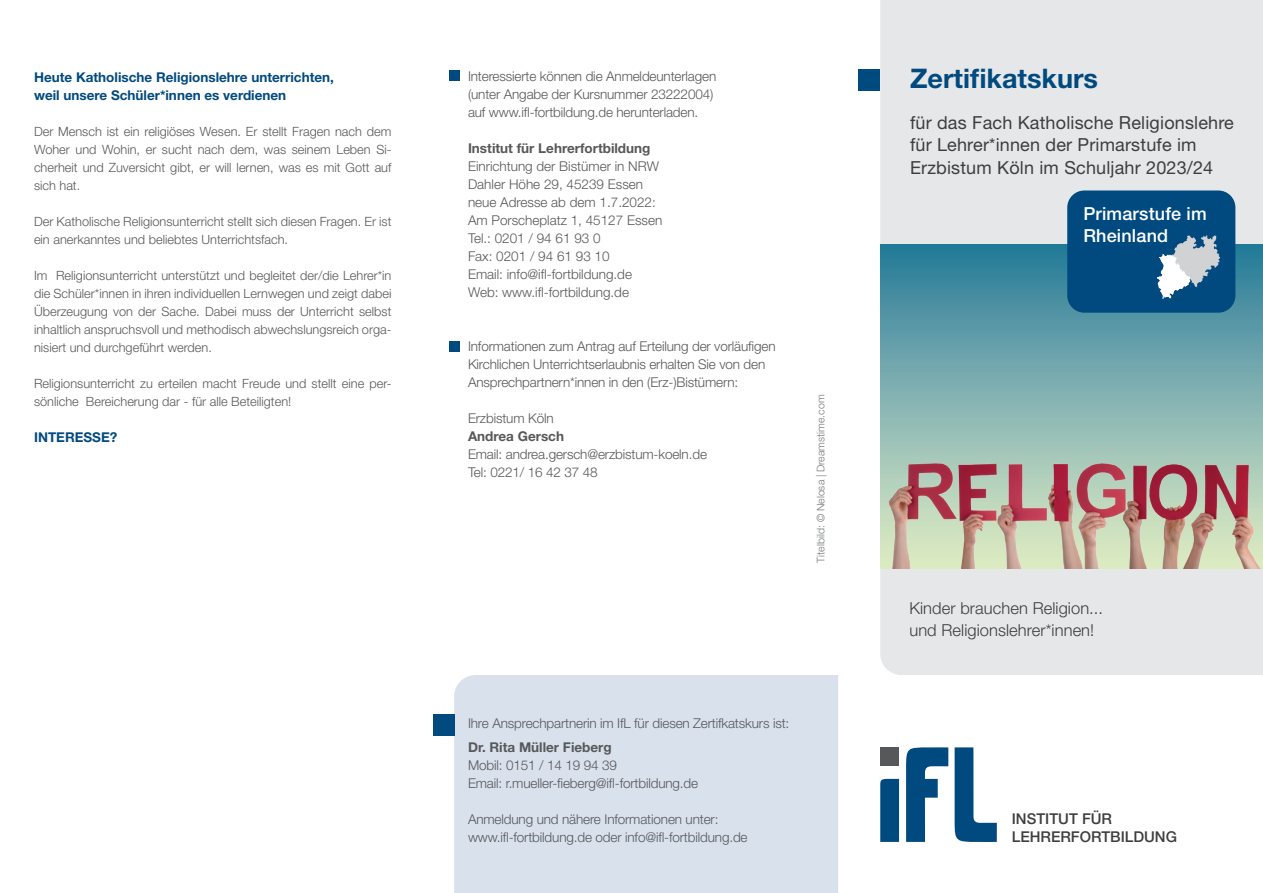
<style>
.page{position:relative;width:1263px;height:893px;background:#fff}
.page>*{position:absolute;margin:0;border:0;box-sizing:border-box;transform-origin:0 0}
.t1{font:700 27px "Helvetica Neue LT Std";color:#004a7f}
.t2{font:18px/22.5px "Helvetica Neue LT Std";letter-spacing:.01em;color:#3e3e3f}
.t3{font:500 18px/22.5px "Helvetica Neue LT Std";letter-spacing:.01em;color:#fff}
.t4{font:300 16.5px/22.5px "Helvetica Neue LT Std";letter-spacing:.005em;color:#3e3e3f}
.t5{font:500 14.85px/18.3px "Helvetica Neue LT Std";color:#3e3e3f}
.t6{font:300 13.5px/18px "Helvetica Neue LT Std";letter-spacing:-.01em;color:#57585a}
.t7{font:700 13.5px/18px "Helvetica Neue LT Std";color:#004a7f}
.t8{font:700 13.5px "Helvetica Neue LT Std";color:#57585a}
.t9{font:300 12.75px/18px "Helvetica Neue LT Std";color:#57585a;text-align:justify}
.t10{font:300 10.5px "Helvetica Neue LT Std";color:#76787b}
</style>
<div class="page">
<div style="left:454px;top:675px;width:384px;height:218px;background:#d9e1ed"></div>
<div style="left:433px;top:714px;width:22px;height:22px;background:#004a7f"></div>
<div style="left:880px;top:0;width:383px;height:675px;background:#e6e7e9"></div>
<div style="left:858px;top:69px;width:22px;height:22px;background:#004a7f"></div>
<svg style="left:880px;top:779px;width:19px;height:63px"></svg>
<div style="left:880px;top:747px;width:19px;height:19px;background:#57585a"></div>
<svg style="left:955px;top:747px;width:42px;height:95px"></svg>
<svg style="left:906px;top:747px;width:42px;height:95px"></svg>
<div style="left:449px;top:70px;width:11px;height:10px;background:#004a7f"></div>
<div style="left:449px;top:341px;width:11px;height:11px;background:#004a7f"></div>
<svg style="left:880px;top:245px;width:383px;height:324px"></svg>
<img style="left:880px;top:423px;width:381px;height:146px">
<div style="left:1067px;top:190px;width:168px;height:123px;background:#004a7f;border-radius:17px"></div>
<svg style="left:1157px;top:235px;width:63px;height:64px"></svg>
<p class="t7" style="left:34px;top:68px;width:301px">Heute Katholische Religionslehre unterrichten, weil unsere Schüler*innen es verdienen</p>
<p class="t9" style="left:34px;top:122px;width:359px">Der Mensch ist ein religiöses Wesen. Er stellt Fragen nach dem Woher und Wohin, er sucht nach dem, was seinem Leben Si&shy;cherheit und Zuversicht gibt, er will lernen, was es mit Gott auf sich hat.</p>
<p class="t9" style="left:34px;top:212px;width:359px">Der Katholische Religionsunterricht stellt sich diesen Fragen. Er ist ein anerkanntes und beliebtes Unterrichtsfach.</p>
<p class="t9" style="left:34px;top:266px;width:359px">Im Religionsunterricht unterstützt und begleitet der/die Lehrer*in die Schüler*innen in ihren individuellen Lernwegen und zeigt dabei Überzeugung von der Sache. Dabei muss der Unterricht selbst inhaltlich anspruchsvoll und methodisch abwechslungsreich orga&shy;nisiert und durchgeführt werden.</p>
<p class="t9" style="left:34px;top:374px;width:359px">Religionsunterricht zu erteilen macht Freude und stellt eine per&shy;sönliche Bereicherung dar - für alle Beteiligten!</p>
<p class="t7" style="left:34px;top:428px;width:85px">INTERESSE?</p>
<p class="t6" style="left:468px;top:67px;width:250px">Interessierte können die Anmeldeunterlagen (unter Angabe der Kursnummer 23222004) auf www.ifl-fortbildung.de herunterladen.</p>
<p class="t8" style="left:468px;top:140px;width:184px">Institut für Lehrerfortbildung</p>
<p class="t6" style="left:468px;top:157px;width:196px">Einrichtung der Bistümer in NRW<br>Dahler Höhe 29, 45239 Essen neue Adresse ab dem 1.7.2022:<br>Am Porscheplatz 1, 45127 Essen<br>Tel.: 0201 / 94 61 93 0<br>Fax: 0201 / 94 61 93 10<br>Email: info@ifl-fortbildung.de<br>Web: www.ifl-fortbildung.de</p>
<p class="t6" style="left:468px;top:337px;width:309px">Informationen zum Antrag auf Erteilung der vorläufigen<br>Kirchlichen Unterrichtserlaubnis erhalten Sie von den<br>Ansprechpartnern*innen in den (Erz-)Bistümern:</p>
<p class="t6" style="left:468px;top:409px;width:87px">Erzbistum Köln</p>
<p class="t8" style="left:468px;top:428px;width:98px">Andrea Gersch</p>
<p class="t6" style="left:468px;top:445px;width:240px">Email: andrea.gersch@erzbistum-koeln.de<br>Tel: 0221/ 16 42 37 48</p>
<p class="t10" style="left:814px;top:563px;width:170px;rotate:-90deg">Titelbild: © Nelosa | Dreamstime.com</p>
<p class="t6" style="left:468px;top:714px;width:323px">Ihre Ansprechpartnerin im IfL für diesen Zertifkatskurs ist:</p>
<p class="t8" style="left:468px;top:739px;width:145px">Dr. Rita Müller Fieberg</p>
<p class="t6" style="left:468px;top:756px;width:232px">Mobil: 0151 / 14 19 94 39<br>Email: r.mueller-fieberg@ifl-fortbildung.de</p>
<p class="t6" style="left:468px;top:810px;width:281px">Anmeldung und nähere Informationen unter: www.ifl-fortbildung.de oder info@ifl-fortbildung.de</p>
<h1 class="t1" style="left:910px;top:62px;width:189px">Zertifikatskurs</h1>
<h2 class="t2" style="left:910px;top:111px;width:325px">für das Fach Katholische Religionslehre für Lehrer*innen der Primarstufe im<br>Erzbistum Köln im Schuljahr 2023/24</h2>
<h2 class="t3" style="left:1083px;top:202px;width:125px">Primarstufe im<br>Rheinland</h2>
<p class="t4" style="left:909px;top:596px;width:195px">Kinder brauchen Religion... und Religionslehrer*innen!</p>
<p class="t5" style="left:1012px;top:809px;width:167px">INSTITUT FÜR<br>LEHRERFORTBILDUNG</p>
</div>
